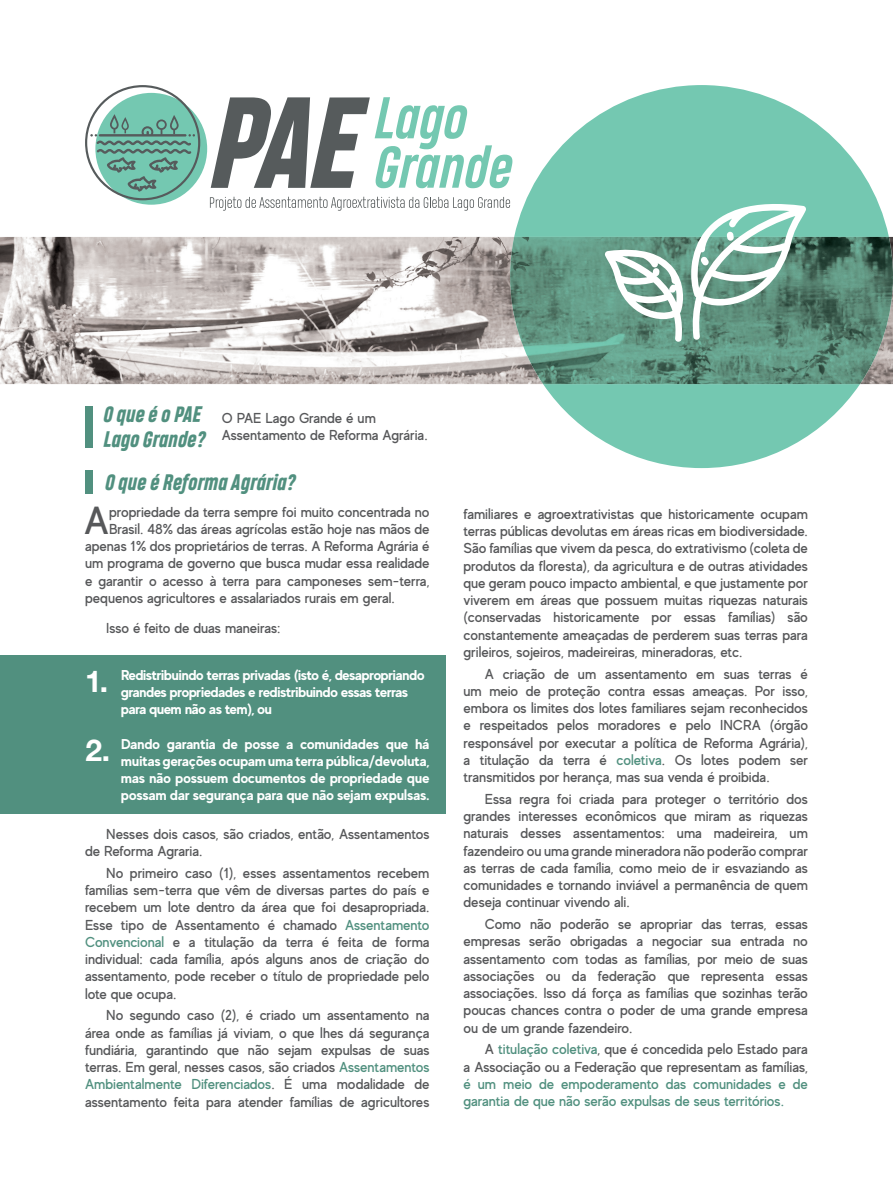
<style>
.page{position:relative;width:893px;height:1191px;background:#fff}
.page>*{position:absolute;margin:0;border:0;box-sizing:border-box;transform-origin:0 0}
.t1{font:500 39.15px "MADE Evolve Sans";color:#57585a}
.t2{font:700 30px "Helvetica Neue";color:#fff}
.t3{font:italic 800 21px/25.2px "Heading Pro Trial";color:#51907f}
.t4{font:500 14.4px/17.2px "MADE Evolve Sans";letter-spacing:-.005em;color:#57585a;text-align:justify}
.t5{font:500 14.4px/17.2px "MADE Evolve Sans";letter-spacing:-.005em;color:#51907f}
.t6{font:700 14.25px/17.1px "MADE Evolve Sans";letter-spacing:-.02em;color:#fff}
.s1{color:#51907f}
</style>
<div class="page">
<div style="left:0;top:655px;width:446px;height:158px;background:#51907f"></div>
<img style="left:0;top:237px;width:510px;height:147px">
<svg style="left:514px;top:85px;width:375px;height:383px;fill:#74c8b1"></svg>
<img style="left:510px;top:237px;width:383px;height:147px">
<div style="left:85px;top:407px;width:8px;height:41px;background:#51907f"></div>
<div style="left:85px;top:470px;width:8px;height:24px;background:#51907f"></div>
<svg style="left:605px;top:203px;width:201px;height:139px"></svg>
<div style="left:95px;top:93px;width:112px;height:112px;background:#74c8b1;border-radius:50%"></div>
<svg style="left:85px;top:85px;width:115px;height:115px"></svg>
<svg style="left:211px;top:97px;width:301px;height:91px"></svg>
<svg style="left:210px;top:197px;width:300px;height:14px"></svg>
<h3 class="t3" style="left:102px;top:404px;width:103px">O que é o PAE<br>Lago Grande?</h3>
<h3 class="t3" style="left:104px;top:471px;width:192px">O que é Reforma Agrária?</h3>
<p class="t4" style="left:222px;top:409px;width:207px">O PAE Lago Grande é um<br>Assentamento de Reforma Agrária.</p>
<h1 class="t1" style="left:84px;top:495px;width:26px">A</h1>
<p class="t4" style="left:109px;top:502px;width:322px">propriedade da terra sempre foi muito concentrada no</p>
<p class="t4" style="left:109px;top:520px;width:322px">Brasil. 48% das áreas agrícolas estão hoje nas mãos de</p>
<p class="t4" style="left:85px;top:537px;width:346px">apenas 1% dos proprietários de terras. A Reforma Agrária é</p>
<p class="t4" style="left:85px;top:554px;width:346px">um programa de governo que busca mudar essa realidade</p>
<p class="t4" style="left:85px;top:571px;width:346px">e garantir o acesso à terra para camponeses sem-terra,</p>
<p class="t4" style="left:85px;top:589px;width:311px">pequenos agricultores e assalariados rurais em geral.</p>
<p class="t4" style="left:106px;top:619px;width:176px">Isso é feito de duas maneiras:</p>
<p class="t6" style="left:121px;top:666px;width:305px">Redistribuindo terras privadas (isto é, desapropriando grandes propriedades e redistribuindo essas terras para quem não as tem), ou</p>
<p class="t6" style="left:121px;top:734px;width:310px;text-align:justify">Dando garantia de posse a comunidades que há muitas gerações ocupam uma terra pública/devoluta, mas não possuem documentos de propriedade que possam dar segurança para que não sejam expulsas.</p>
<p class="t4" style="left:85px;top:825px;width:346px;text-indent:21px">Nesses dois casos, são criados, então, Assentamentos de Reforma Agraria.</p>
<p class="t4" style="left:85px;top:863px;width:346px;text-indent:21px">No primeiro caso (1), esses assentamentos recebem famílias sem-terra que vêm de diversas partes do país e recebem um lote dentro da área que foi desapropriada.<br>Esse tipo de Assentamento é chamado <span class="s1">Assentamento Convencional</span> e a titulação da terra é feita de forma individual: cada família, após alguns anos de criação do assentamento, pode receber o título de propriedade pelo lote que ocupa.</p>
<p class="t4" style="left:85px;top:1006px;width:346px;text-indent:21px">No segundo caso (2), é criado um assentamento na área onde as famílias já viviam, o que lhes dá segurança fundiária, garantindo que não sejam expulsas de suas terras. Em geral, nesses casos, são criados <span class="s1">Assentamentos Ambientalmente Diferenciados</span>. É uma modalidade de assentamento feita para atender famílias de agricultores</p>
<h2 class="t2" style="left:85px;top:658px;width:25px">1.</h2>
<h2 class="t2" style="left:86px;top:727px;width:26px">2.</h2>
<p class="t4" style="left:463px;top:504px;width:346px">familiares e agroextrativistas que historicamente ocupam terras públicas devolutas em áreas ricas em biodiversidade.<br>São famílias que vivem da pesca, do extrativismo (coleta de produtos da floresta), da agricultura e de outras atividades que geram pouco impacto ambiental, e que justamente por viverem em áreas que possuem muitas riquezas naturais (conservadas historicamente por essas famílias) são constantemente ameaçadas de perderem suas terras para grileiros, sojeiros, madeireiras, mineradoras, etc.</p>
<p class="t4" style="left:463px;top:664px;width:346px;text-indent:21px">A criação de um assentamento em suas terras é um meio de proteção contra essas ameaças. Por isso, embora os limites dos lotes familiares sejam reconhecidos e respeitados pelos moradores e pelo INCRA (órgão responsável por executar a política de Reforma Agrária), a titulação da terra é <span class="s1">coletiva</span>. Os lotes podem ser transmitidos por herança, mas sua venda é proibida.</p>
<p class="t4" style="left:463px;top:789px;width:346px;text-indent:21px">Essa regra foi criada para proteger o território dos grandes interesses econômicos que miram as riquezas naturais desses assentamentos: uma madeireira, um fazendeiro ou uma grande mineradora não poderão comprar as terras de cada família, como meio de ir esvaziando as comunidades e tornando inviável a permanência de quem deseja continuar vivendo ali.</p>
<p class="t4" style="left:463px;top:915px;width:346px;text-indent:21px">Como não poderão se apropriar das terras, essas empresas serão obrigadas a negociar sua entrada no assentamento com todas as famílias, por meio de suas associações ou da federação que representa essas associações. Isso dá força as famílias que sozinhas terão poucas chances contra o poder de uma grande empresa ou de um grande fazendeiro.</p>
<p class="t4" style="left:463px;top:1040px;width:346px;text-align:right">A <span class="s1">titulação coletiva</span>, que é concedida pelo Estado para<br>a Associação ou a Federação que representam as famílias,</p>
<p class="t5" style="left:463px;top:1074px;width:346px">é um meio de empoderamento das comunidades e de garantia de que não serão expulsas de seus territórios.</p>
</div>
